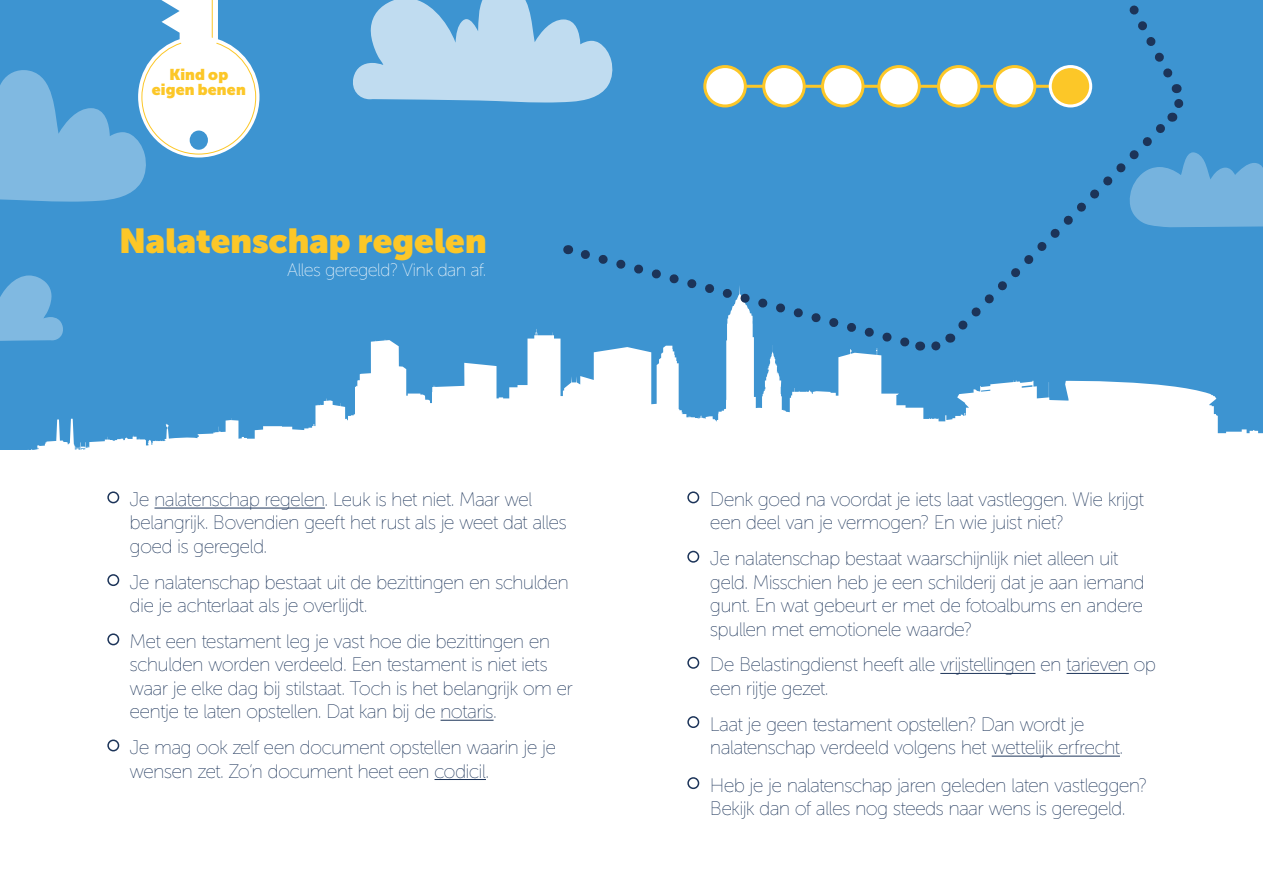
<style>
.page{position:relative;width:1263px;height:893px;background:#3d94d1}
.page>*{position:absolute;margin:0;border:0;box-sizing:border-box;transform-origin:0 0}
.t1{font:900 34.5px "Museo Sans Display";color:#fcc728}
.t2{font:300 19.5px/23.4px "Museo Sans Display";letter-spacing:-.005em;color:#1c3459}
.t3{font:300 18px "Museo Sans Display";letter-spacing:-.005em;color:#fff}
.t4{font:900 15.6px/15.6px "Museo Sans Display";letter-spacing:.01em;color:#fcc728;text-align:center}
</style>
<div class="page">
<div style="left:0;top:450px;width:1263px;height:443px;background:#fff"></div>
<svg style="left:353px;top:0;width:260px;height:103px"></svg>
<svg style="left:0;top:0;width:259px;height:202px"></svg>
<svg style="left:9px;top:275px;width:39px;height:10px"></svg>
<svg style="left:1178px;top:152px;width:85px;height:75px"></svg>
<svg style="left:0;top:285px;width:1263px;height:165px"></svg>
<svg style="left:955px;top:124px;width:223px;height:214px"></svg>
<svg style="left:568px;top:245px;width:387px;height:112px"></svg>
<svg style="left:1076px;top:5px;width:108px;height:117px"></svg>
<hr style="left:154px;top:508px;width:171px;height:1px;background:#1c3459">
<hr style="left:441px;top:720px;width:52px;height:1px;background:#1c3459">
<hr style="left:434px;top:779px;width:52px;height:1px;background:#1c3459">
<hr style="left:992px;top:756px;width:128px;height:1px;background:#1c3459">
<hr style="left:940px;top:673px;width:95px;height:1px;background:#1c3459">
<hr style="left:1066px;top:673px;width:63px;height:1px;background:#1c3459">
<div style="left:107px;top:491px;width:12px;height:12px;border:2px solid #1c3459;border-radius:50%"></div>
<div style="left:107px;top:574px;width:12px;height:12px;border:2px solid #1c3459;border-radius:50%"></div>
<div style="left:107px;top:633px;width:12px;height:12px;border:2px solid #1c3459;border-radius:50%"></div>
<div style="left:107px;top:739px;width:12px;height:12px;border:2px solid #1c3459;border-radius:50%"></div>
<div style="left:687px;top:491px;width:12px;height:12px;border:2px solid #1c3459;border-radius:50%"></div>
<div style="left:687px;top:777px;width:12px;height:12px;border:2px solid #1c3459;border-radius:50%"></div>
<div style="left:687px;top:716px;width:12px;height:12px;border:2px solid #1c3459;border-radius:50%"></div>
<div style="left:687px;top:657px;width:12px;height:12px;border:2px solid #1c3459;border-radius:50%"></div>
<div style="left:687px;top:551px;width:12px;height:12px;border:2px solid #1c3459;border-radius:50%"></div>
<hr style="left:725px;top:85px;width:345px;height:3px;background:#fcc728">
<div style="left:705px;top:67px;width:40px;height:39px;background:#fff;border-radius:50%"></div>
<div style="left:703px;top:65px;width:44px;height:42px;border:3px solid #fcc728;border-radius:50%"></div>
<div style="left:764px;top:67px;width:40px;height:39px;background:#fff;border-radius:50%"></div>
<div style="left:762px;top:65px;width:44px;height:42px;border:3px solid #fcc728;border-radius:50%"></div>
<div style="left:822px;top:67px;width:41px;height:39px;background:#fff;border-radius:50%"></div>
<div style="left:821px;top:65px;width:43px;height:42px;border:3px solid #fcc728;border-radius:50%"></div>
<div style="left:879px;top:67px;width:40px;height:39px;background:#fff;border-radius:50%"></div>
<div style="left:877px;top:65px;width:44px;height:42px;border:3px solid #fcc728;border-radius:50%"></div>
<div style="left:938px;top:67px;width:41px;height:39px;background:#fff;border-radius:50%"></div>
<div style="left:937px;top:65px;width:43px;height:42px;border:3px solid #fcc728;border-radius:50%"></div>
<div style="left:994px;top:67px;width:41px;height:39px;background:#fff;border-radius:50%"></div>
<div style="left:993px;top:65px;width:43px;height:42px;border:3px solid #fcc728;border-radius:50%"></div>
<div style="left:1050px;top:67px;width:41px;height:39px;background:#fcc728;border-radius:50%"></div>
<div style="left:1049px;top:65px;width:43px;height:42px;border:3px solid #fff;border-radius:50%"></div>
<p class="t4" style="left:152px;top:66px;width:95px">Kind op eigen benen</p>
<h1 class="t1" style="left:120px;top:221px;width:369px">Nalatenschap regelen</h1>
<p class="t3" style="left:288px;top:260px;width:200px">Alles geregeld? Vink dan af.</p>
<p class="t2" style="left:130px;top:488px;width:438px">Je nalatenschap regelen. Leuk is het niet. Maar wel belangrijk. Bovendien geeft het rust als je weet dat alles goed is geregeld.</p>
<p class="t2" style="left:130px;top:571px;width:440px">Je nalatenschap bestaat uit de bezittingen en schulden die je achterlaat als je overlijdt.</p>
<p class="t2" style="left:130px;top:630px;width:444px">Met een testament leg je vast hoe die bezittingen en schulden worden verdeeld. Een testament is niet iets waar je elke dag bij stilstaat. Toch is het belangrijk om er eentje te laten opstellen. Dat kan bij de notaris.</p>
<p class="t2" style="left:130px;top:736px;width:427px">Je mag ook zelf een document opstellen waarin je je wensen zet. Zo’n document heet een codicil.</p>
<p class="t2" style="left:710px;top:488px;width:435px">Denk goed na voordat je iets laat vastleggen. Wie krijgt een deel van je vermogen? En wie juist niet?</p>
<p class="t2" style="left:710px;top:547px;width:436px">Je nalatenschap bestaat waarschijnlijk niet alleen uit geld. Misschien heb je een schilderij dat je aan iemand gunt. En wat gebeurt er met de fotoalbums en andere spullen met emotionele waarde?</p>
<p class="t2" style="left:710px;top:653px;width:447px">De Belastingdienst heeft alle vrijstellingen en tarieven op een rijtje gezet.</p>
<p class="t2" style="left:710px;top:713px;width:414px">Laat je geen testament opstellen? Dan wordt je nalatenschap verdeeld volgens het wettelijk erfrecht.</p>
<p class="t2" style="left:710px;top:774px;width:438px">Heb je je nalatenschap jaren geleden laten vastleggen?<br>Bekijk dan of alles nog steeds naar wens is geregeld.</p>
</div>
